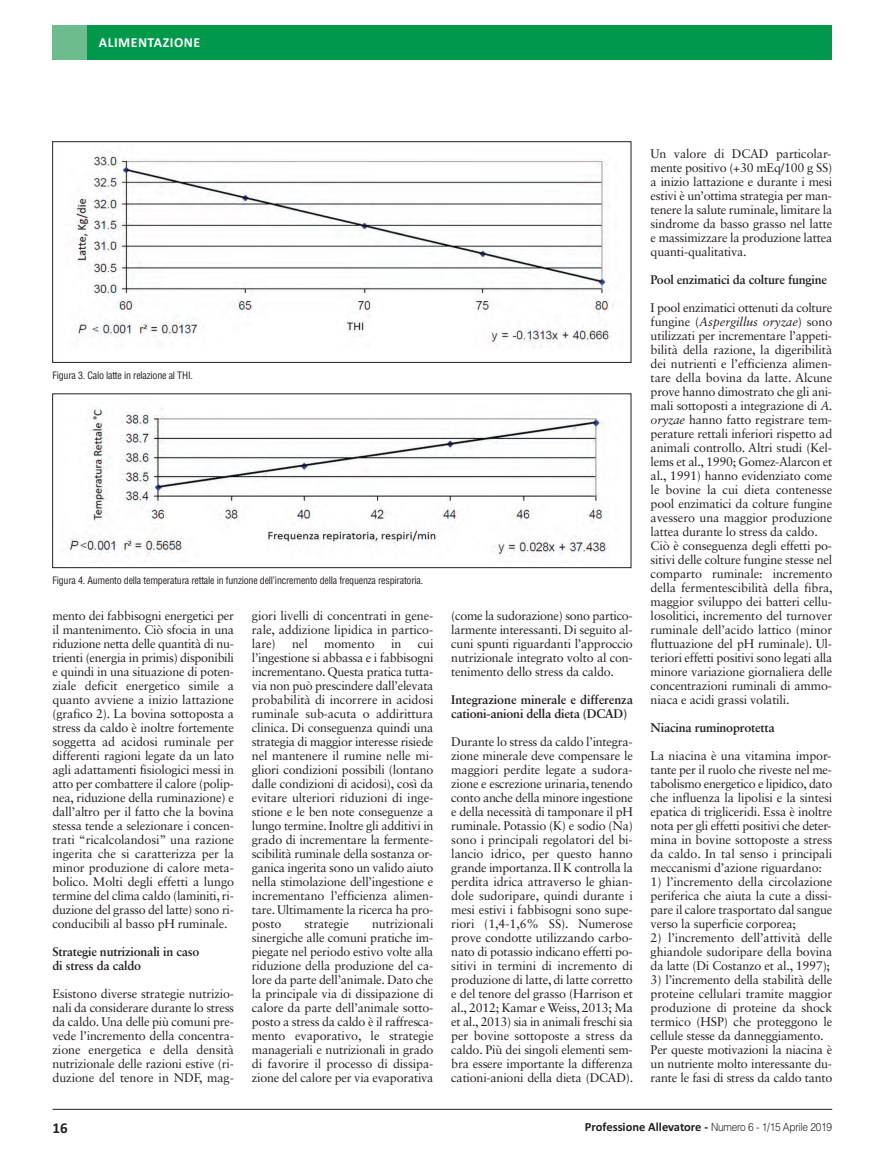
<style>
.page{position:relative;width:885px;height:1168px;background:#fff}
.page>*{position:absolute;margin:0;border:0;box-sizing:border-box;transform-origin:0 0}
.t1{font:700 15px "Calibri";color:#231f20}
.t2{font:700 13.75px "Calibri";letter-spacing:.04em;color:#fff}
.t3{font:12.5px/14px "Sabon LT Std";letter-spacing:-.015em;color:#231f20;text-align:justify}
.t4{font:700 12.5px/14px "Sabon LT Std";letter-spacing:-.015em;color:#231f20}
.t5{font:700 12.5px "Calibri";color:#231f20}
.t6{font:condensed 10px "Helvetica LT Std";letter-spacing:-.02em;color:#231f20}
.s1{font-style:italic}
.s2{font-family:"Helvetica";font-weight:300;font-size:11.25px}
</style>
<div class="page">
<hr style="left:52px;top:1108px;width:780px;height:1px;background:#231f20">
<div style="left:52px;top:25px;width:780px;height:34px;background:#00984a"></div>
<div style="left:52px;top:25px;width:35px;height:35px;background:#6cbc8d"></div>
<img style="left:75px;top:153px;width:539px;height:195px">
<div style="left:52px;top:141px;width:579px;height:221px;border:1px solid #231f20"></div>
<img style="left:67px;top:407px;width:542px;height:149px">
<p class="t2" style="left:99px;top:34px;width:103px">ALIMENTAZIONE</p>
<p class="t6" style="left:52px;top:371px;width:142px">Figura 3. Calo latte in relazione al THI.</p>
<p class="t6" style="left:52px;top:576px;width:372px">Figura 4. Aumento della temperatura rettale in funzione dell’incremento della frequenza respiratoria.</p>
<p class="t3" style="left:52px;top:609px;width:183px">mento dei fabbisogni energetici per il mantenimento. Ciò sfocia in una riduzione netta delle quantità di nu&shy;trienti (energia in primis) disponibili e quindi in una situazione di poten&shy;ziale deficit energetico simile a quanto avviene a inizio lattazione (grafico 2). La bovina sottoposta a stress da caldo è inoltre fortemente soggetta ad acidosi ruminale per differenti ragioni legate da un lato agli adattamenti fisiologici messi in atto per combattere il calore (polip&shy;nea, riduzione della ruminazione) e dall’altro per il fatto che la bovina stessa tende a selezionare i concen&shy;trati “ricalcolandosi” una razione ingerita che si caratterizza per la minor produzione di calore meta&shy;bolico. Molti degli effetti a lungo termine del clima caldo (laminiti, ri&shy;duzione del grasso del latte) sono ri&shy;conducibili al basso pH ruminale.</p>
<p class="t4" style="left:52px;top:945px;width:148px">Strategie nutrizionali in caso di stress da caldo</p>
<p class="t3" style="left:52px;top:987px;width:183px">Esistono diverse strategie nutrizio&shy;nali da considerare durante lo stress da caldo. Una delle più comuni pre&shy;vede l’incremento della concentra&shy;zione energetica e della densità nutrizionale delle razioni estive (ri&shy;duzione del tenore in NDF, mag-</p>
<p class="t3" style="left:252px;top:609px;width:183px">giori livelli di concentrati in gene&shy;rale, addizione lipidica in partico&shy;lare)</p>
<p class="t3" style="left:292px;top:637px;width:17px">nel</p>
<p class="t3" style="left:324px;top:637px;width:52px">momento</p>
<p class="t3" style="left:391px;top:637px;width:12px">in</p>
<p class="t3" style="left:252px;top:637px;width:183px;text-indent:166px">cui l’ingestione si abbassa e i fabbisogni incrementano. Questa pratica tutta&shy;via non può prescindere dall’elevata probabilità di incorrere in acidosi ruminale sub-acuta o addirittura clinica. Di conseguenza quindi una strategia di maggior interesse risiede nel mantenere il rumine nelle mi&shy;gliori condizioni possibili (lontano dalle condizioni di acidosi), così da evitare ulteriori riduzioni di inge&shy;stione e le ben note conseguenze a lungo termine. Inoltre gli additivi in grado di incrementare la fermente&shy;scibilità ruminale della sostanza or&shy;ganica ingerita sono un valido aiuto nella stimolazione dell’ingestione e incrementano l’efficienza alimen&shy;tare. Ultimamente la ricerca ha pro&shy;posto</p>
<p class="t3" style="left:252px;top:917px;width:183px;text-indent:120px">nutrizionali sinergiche alle comuni pratiche im&shy;piegate nel periodo estivo volte alla riduzione della produzione del ca&shy;lore da parte dell’animale. Dato che la principale via di dissipazione di calore da parte dell’animale sotto&shy;posto a stress da caldo è il raffresca&shy;mento evaporativo, le strategie manageriali e nutrizionali in grado di favorire il processo di dissipa&shy;zione del calore per via evaporativa</p>
<p class="t3" style="left:304px;top:917px;width:46px">strategie</p>
<p class="t3" style="left:451px;top:609px;width:183px">(come la sudorazione) sono partico&shy;larmente interessanti. Di seguito al&shy;cuni spunti riguardanti l’approccio nutrizionale integrato volto al con&shy;tenimento dello stress da caldo.</p>
<p class="t4" style="left:451px;top:693px;width:183px">Integrazione minerale e differenza cationi-anioni della dieta (DCAD)</p>
<p class="t3" style="left:451px;top:735px;width:184px">Durante lo stress da caldo l’integra&shy;zione minerale deve compensare le maggiori perdite legate a sudora&shy;zione e escrezione urinaria, tenendo conto anche della minore ingestione e della necessità di tamponare il pH ruminale. Potassio (K) e sodio (Na) sono i principali regolatori del bi&shy;lancio idrico, per questo hanno grande importanza. Il K controlla la perdita idrica attraverso le ghian&shy;dole sudoripare, quindi durante i mesi estivi i fabbisogni sono supe&shy;riori (1,4-1,6% SS). Numerose prove condotte utilizzando carbo&shy;nato di potassio indicano effetti po&shy;sitivi in termini di incremento di produzione di latte, di latte corretto e del tenore del grasso (Harrison et al., 2012; Kamar e Weiss, 2013; Ma et al., 2013) sia in animali freschi sia per bovine sottoposte a stress da caldo. Più dei singoli elementi sem&shy;bra essere importante la differenza cationi-anioni della dieta (DCAD).</p>
<p class="t3" style="left:650px;top:147px;width:183px">Un valore di DCAD particolar&shy;mente positivo (+30 mEq/100 g SS) a inizio lattazione e durante i mesi estivi è un’ottima strategia per man&shy;tenere la salute ruminale, limitare la sindrome da basso grasso nel latte e massimizzare la produzione lattea quanti-qualitativa.</p>
<p class="t4" style="left:650px;top:273px;width:178px">Pool enzimatici da colture fungine</p>
<p class="t3" style="left:650px;top:301px;width:184px;text-align:left">I pool enzimatici ottenuti da colture fungine (<span class="s1">Aspergillus oryzae</span>) sono utilizzati per incrementare l’appeti&shy;bilità della razione, la digeribilità dei nutrienti e l’efficienza alimen&shy;tare della bovina da latte. Alcune prove hanno dimostrato che gli ani&shy;mali sottoposti a integrazione di <span class="s1">A. oryzae</span> hanno fatto registrare tem&shy;perature rettali inferiori rispetto ad animali controllo. Altri studi (Kel&shy;lems et al., 1990; Gomez-Alarcon et al., 1991) hanno evidenziato come le bovine la cui dieta contenesse pool enzimatici da colture fungine avessero una maggior produzione lattea durante lo stress da caldo.<br>Ciò è conseguenza degli effetti po&shy;sitivi delle colture fungine stesse nel comparto ruminale: incremento della fermentescibilità della fibra, maggior sviluppo dei batteri cellu&shy;losolitici, incremento del turnover ruminale dell’acido lattico (minor fluttuazione del pH ruminale). Ul&shy;teriori effetti positivi sono legati alla minore variazione giornaliera delle concentrazioni ruminali di ammo&shy;niaca e acidi grassi volatili.</p>
<p class="t4" style="left:650px;top:721px;width:125px">Niacina ruminoprotetta</p>
<p class="t3" style="left:650px;top:749px;width:183px">La niacina è una vitamina impor&shy;tante per il ruolo che riveste nel me&shy;tabolismo energetico e lipidico, dato che influenza la lipolisi e la sintesi epatica di trigliceridi. Essa è inoltre nota per gli effetti positivi che deter&shy;mina in bovine sottoposte a stress da caldo. In tal senso i principali meccanismi d’azione riguardano:</p>
<p class="t3" style="left:650px;top:875px;width:183px">1) l’incremento della circolazione periferica che aiuta la cute a dissi&shy;pare il calore trasportato dal sangue verso la superficie corporea;</p>
<p class="t3" style="left:650px;top:931px;width:183px">2) l’incremento dell’attività delle ghiandole sudoripare della bovina da latte (Di Costanzo et al., 1997);</p>
<p class="t3" style="left:650px;top:973px;width:183px;text-align:left">3) l’incremento della stabilità delle proteine cellulari tramite maggior produzione di proteine da shock termico (HSP) che proteggono le cellule stesse da danneggiamento.<br>Per queste motivazioni la niacina è un nutriente molto interessante du&shy;rante le fasi di stress da caldo tanto</p>
<p class="t1" style="left:52px;top:1118px;width:17px">16</p>
<p class="t5" style="left:585px;top:1119px;width:249px">Professione Allevatore - <span class="s2">Numero 6 - 1/15 Aprile 2019</span></p>
</div>
